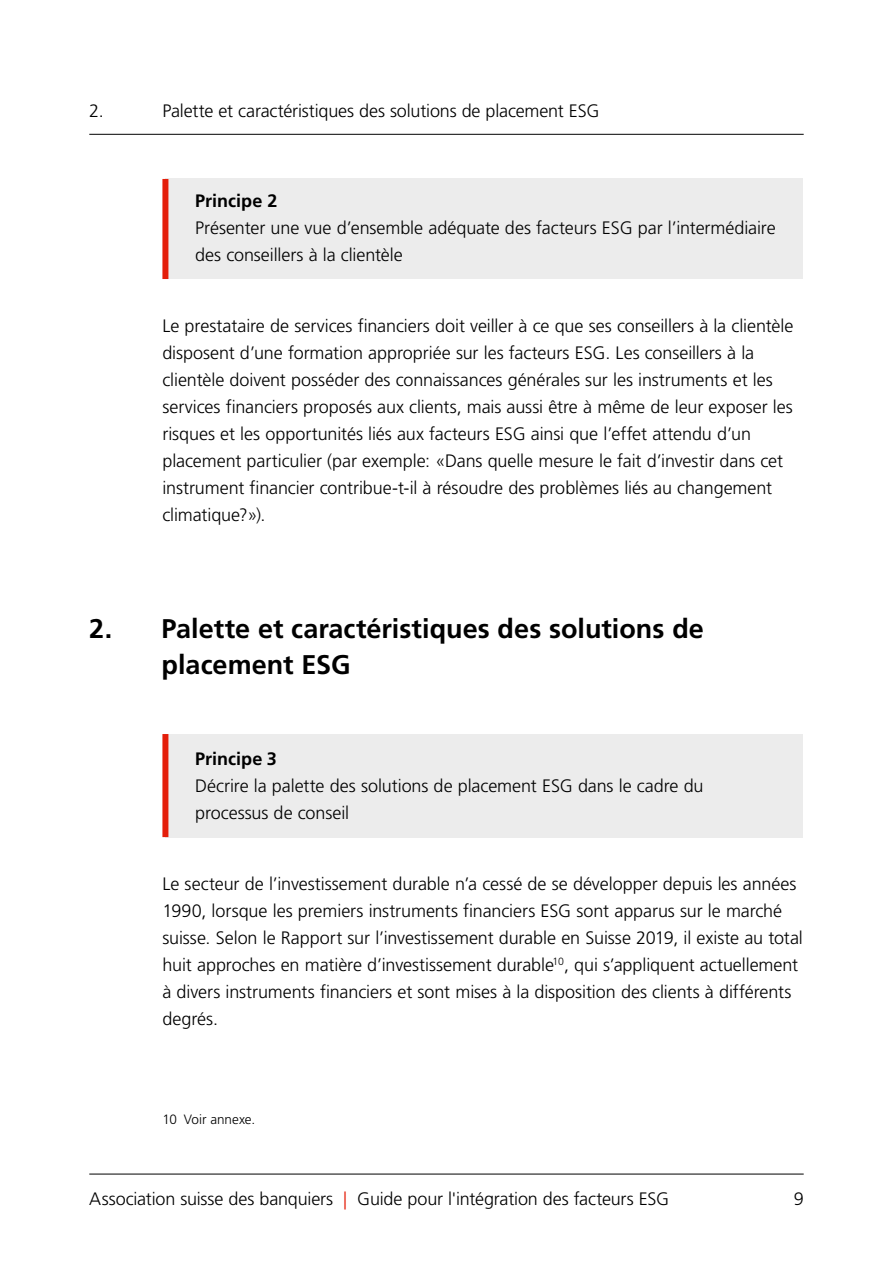
<style>
.page{position:relative;width:893px;height:1263px;background:#fff}
.page>*{position:absolute;margin:0;border:0;box-sizing:border-box;transform-origin:0 0}
.t1{font:700 27px/36px "Frutiger LT Std";color:#000}
.BODY{font:300 18px/27px "Frutiger LT Std";letter-spacing:-.005em;color:#000}
.BOXBODY{font:300 18px/27px "Frutiger LT Std";letter-spacing:-.005em;color:#000}
.BOXTITEL{font:700 18px "Frutiger LT Std";color:#000}
.KAPITELNUMMER{font:300 18px "Frutiger LT Std";color:#000}
.FUSSNOTE{font:300 13.5px "Frutiger LT Std";letter-spacing:-.005em;color:#000}
.s1{color:#e41e0a}
</style>
<div class="page">
<div style="left:165px;top:179px;width:638px;height:100px;background:#ececec"></div>
<div style="left:162px;top:179px;width:6px;height:100px;background:#e41e0a"></div>
<div style="left:165px;top:734px;width:638px;height:103px;background:#ececec"></div>
<div style="left:162px;top:734px;width:6px;height:103px;background:#e41e0a"></div>
<hr style="left:89px;top:1174px;width:715px;height:1px;background:#000">
<hr style="left:89px;top:134px;width:715px;height:1px;background:#000">
<p class="KAPITELNUMMER" style="left:89px;top:101px;width:16px">2.</p>
<p class="BODY" style="left:162px;top:97px;width:439px">Palette et caractéristiques des solutions de placement ESG</p>
<p class="BOXTITEL" style="left:195px;top:190px;width:84px">Principe 2</p>
<p class="BOXBODY" style="left:195px;top:215px;width:582px">Présenter une vue d’ensemble adéquate des facteurs ESG par l’intermédiaire des conseillers à la clientèle</p>
<p class="BODY" style="left:162px;top:312px;width:632px">Le prestataire de services financiers doit veiller à ce que ses conseillers à la clientèle disposent d’une formation appropriée sur les facteurs ESG. Les conseillers à la clientèle doivent posséder des connaissances générales sur les instruments et les services financiers proposés aux clients, mais aussi être à même de leur exposer les risques et les opportunités liés aux facteurs ESG ainsi que l’effet attendu d’un placement particulier (par exemple: «Dans quelle mesure le fait d’investir dans cet instrument financier contribue-t-il à résoudre des problèmes liés au changement climatique?»).</p>
<p class="t1" style="left:162px;top:611px;width:544px;text-indent:-72px">2. Palette et caractéristiques des solutions de placement ESG</p>
<p class="BOXTITEL" style="left:195px;top:748px;width:83px">Principe 3</p>
<p class="BOXBODY" style="left:195px;top:773px;width:510px">Décrire la palette des solutions de placement ESG dans le cadre du processus de conseil</p>
<p class="BODY" style="left:162px;top:870px;width:642px">Le secteur de l’investissement durable n’a cessé de se développer depuis les années 1990, lorsque les premiers instruments financiers ESG sont apparus sur le marché suisse. Selon le Rapport sur l’investissement durable en Suisse 2019, il existe au total huit approches en matière d’investissement durable<sup>10</sup>, qui s’appliquent actuellement à divers instruments financiers et sont mises à la disposition des clients à différents degrés.</p>
<p class="FUSSNOTE" style="left:162px;top:1112px;width:94px">10 Voir annexe.</p>
<p class="BODY" style="left:89px;top:1185px;width:581px">Association suisse des banquiers <span class="s1">|</span> Guide pour l'intégration des facteurs ESG</p>
<p class="BODY" style="left:794px;top:1185px;width:12px">9</p>
</div>
